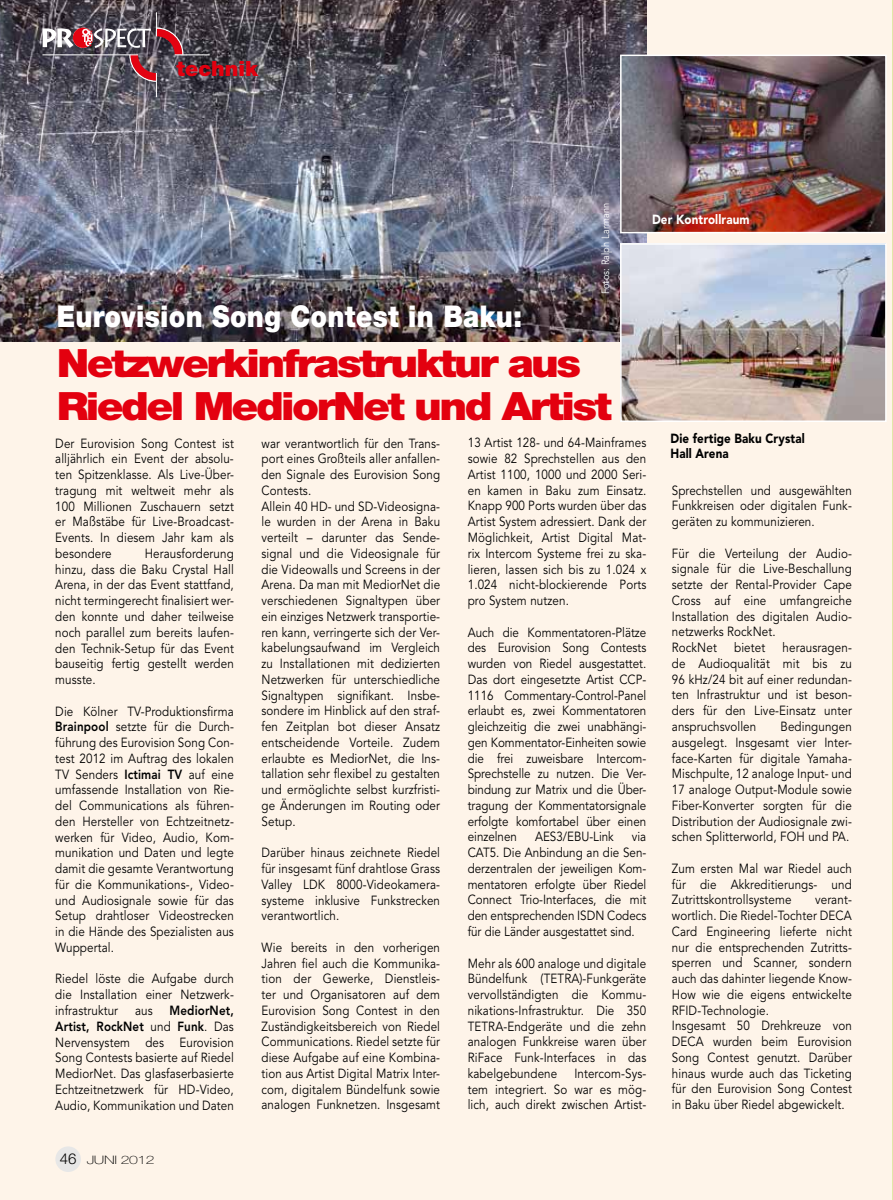
<style>
.page{position:relative;width:893px;height:1200px;background:#fff}
.page>*{position:absolute;margin:0;border:0;box-sizing:border-box;transform-origin:0 0}
.t1{font:900 39px/42px "Helvetica Neue";letter-spacing:-.06em;color:#e3000f;scale:1.1 1}
.t2{font:900 30px "Helvetica Neue";letter-spacing:.01em;color:#fff;scale:.88 1}
.t3{font:900 21px "Helvetica Neue";color:#e3000f}
.t4{font:13.2px/15.8px "Avenir";letter-spacing:.01em;color:#000;text-align:justify;scale:.88 1}
.t5{font:900 13.2px/15.8px "Avenir";letter-spacing:.01em;color:#000;scale:.88 1}
.t6{font:900 13.2px "Avenir";letter-spacing:.01em;color:#fff;scale:.88 1}
.t7{font:100 11.7px "Helvetica Neue";letter-spacing:-.025em;color:#000;scale:1.35 1}
.t8{font:10.5px "Avenir";letter-spacing:.01em;color:#fff;scale:.88 1}
.s1{font-weight:800}
.s2{font-weight:300;font-size:15px}
</style>
<div class="page">
<div style="left:0;top:0;width:893px;height:1199px;background:#fef4e9"></div>
<div style="left:55px;top:1146px;width:26px;height:25px;background:#e7e7e7;border-radius:50%"></div>
<img style="left:0;top:0;width:646px;height:341px">
<img style="left:623px;top:58px;width:261px;height:172px">
<div style="left:620px;top:55px;width:267px;height:178px;border:2px solid #fff"></div>
<img style="left:623px;top:246px;width:261px;height:173px">
<div style="left:620px;top:243px;width:267px;height:179px;border:2px solid #fff"></div>
<hr style="left:175px;top:54px;width:35px;height:1px;background:#fff">
<svg style="left:43px;top:13px;width:143px;height:84px;background:#6b5a64"></svg>
<h3 class="t3" style="left:177px;top:56px;width:83px">technik</h3>
<h2 class="t2" style="left:57px;top:298px;width:530px">Eurovision Song Contest in Baku:</h2>
<p class="t8" style="left:599px;top:294px;width:105px;rotate:-90deg">Fotos: Ralph Larmann</p>
<h1 class="t1" style="left:57px;top:342px;width:506px">Netzwerkinfrastruktur aus<br>Riedel MediorNet und Artist</h1>
<p class="t6" style="left:652px;top:211px;width:112px">Der Kontrollraum</p>
<p class="t4" style="left:55px;top:435px;width:204px">Der Eurovision Song Contest ist alljährlich ein Event der absolu&shy;ten Spitzenklasse. Als Live-Über&shy;tragung mit weltweit mehr als 100 Millionen Zuschauern setzt er Maßstäbe für Live-Broadcast-Events. In diesem Jahr kam als besondere</p>
<p class="t4" style="left:55px;top:545px;width:204px;text-indent:89px">Herausforderung hinzu, dass die Baku Crystal Hall Arena, in der das Event stattfand, nicht termingerecht finalisiert wer&shy;den konnte und daher teilweise noch parallel zum bereits laufen&shy;den Technik-Setup für das Event bauseitig fertig gestellt werden musste.</p>
<p class="t4" style="left:55px;top:703px;width:204px">Die Kölner TV-Produktionsfirma <span class="s1">Brainpool</span> setzte für die Durch&shy;führung des Eurovision Song Con&shy;test 2012 im Auftrag des lokalen TV Senders <span class="s1">Ictimai TV</span> auf eine umfassende Installation von Rie&shy;del Communications als führen&shy;den Hersteller von Echtzeitnetz&shy;werken für Video, Audio, Kom&shy;munikation und Daten und legte damit die gesamte Verantwortung für die Kommunikations-, Video&shy;und Audiosignale sowie für das Setup drahtloser Videostrecken in die Hände des Spezialisten aus Wuppertal.</p>
<p class="t4" style="left:55px;top:971px;width:204px">Riedel löste die Aufgabe durch die Installation einer Netzwerk&shy;infrastruktur</p>
<p class="t4" style="left:55px;top:1002px;width:204px;text-indent:114px"><span class="s1">MediorNet, Artist, RockNet</span> und <span class="s1">Funk</span>. Das Nervensystem des Eurovision Song Contests basierte auf Riedel MediorNet. Das glasfaserbasierte Echtzeitnetzwerk für HD-Video, Audio, Kommunikation und Daten</p>
<p class="t4" style="left:135px;top:1002px;width:22px">aus</p>
<p class="t7" style="left:60px;top:1152px;width:72px"><span class="s2">46</span> juni 2012</p>
<p class="t4" style="left:261px;top:435px;width:204px;text-align:left">war verantwortlich für den Trans&shy;port eines Großteils aller anfallen&shy;den Signale des Eurovision Song<br>Contests.<br>Allein 40 HD- und SD-Videosigna&shy;le wurden in der Arena in Baku verteilt – darunter das Sende&shy;signal und die Videosignale für die Videowalls und Screens in der<br>Arena. Da man mit MediorNet die verschiedenen Signaltypen über ein einziges Netzwerk transportie&shy;ren kann, verringerte sich der Ver&shy;kabelungsaufwand im Vergleich zu Installationen mit dedizierten<br>Netzwerken für unterschiedliche<br>Signaltypen signifikant. Insbe&shy;sondere im Hinblick auf den straf&shy;fen Zeitplan bot dieser Ansatz entscheidende Vorteile. Zudem erlaubte es MediorNet, die Ins&shy;tallation sehr flexibel zu gestalten und ermöglichte selbst kurzfristi&shy;ge Änderungen im Routing oder<br>Setup.</p>
<p class="t4" style="left:261px;top:845px;width:204px">Darüber hinaus zeichnete Riedel für insgesamt fünf drahtlose Grass Valley LDK 8000-Videokamera&shy;systeme inklusive Funkstrecken verantwortlich.</p>
<p class="t4" style="left:261px;top:939px;width:204px">Wie bereits in den vorherigen Jahren fiel auch die Kommunika&shy;tion der Gewerke, Dienstleis&shy;ter und Organisatoren auf dem Eurovision Song Contest in den Zuständigkeitsbereich von Riedel Communications. Riedel setzte für diese Aufgabe auf eine Kombina&shy;tion aus Artist Digital Matrix Inter&shy;com, digitalem Bündelfunk sowie analogen Funknetzen. Insgesamt</p>
<p class="t4" style="left:468px;top:435px;width:204px">13 Artist 128- und 64-Mainframes sowie 82 Sprechstellen aus den Artist 1100, 1000 und 2000 Seri&shy;en kamen in Baku zum Einsatz.<br>Knapp 900 Ports wurden über das Artist System adressiert. Dank der Möglichkeit, Artist Digital Mat&shy;rix Intercom Systeme frei zu ska&shy;lieren, lassen sich bis zu 1.024 x 1.024 nicht-blockierende Ports pro System nutzen.</p>
<p class="t4" style="left:468px;top:624px;width:204px">Auch die Kommentatoren-Plätze des Eurovision Song Contests wurden von Riedel ausgestattet.<br>Das dort eingesetzte Artist CCP-1116 Commentary-Control-Panel erlaubt es, zwei Kommentatoren gleichzeitig die zwei unabhängi&shy;gen Kommentator-Einheiten sowie die frei zuweisbare Intercom-Sprechstelle zu nutzen. Die Ver&shy;bindung zur Matrix und die Über&shy;tragung der Kommentatorsignale erfolgte komfortabel über einen einzelnen</p>
<p class="t4" style="left:535px;top:829px;width:91px">AES3/EBU-Link</p>
<p class="t4" style="left:468px;top:829px;width:204px;text-indent:164px">via CAT5. Die Anbindung an die Sen&shy;derzentralen der jeweiligen Kom&shy;mentatoren erfolgte über Riedel Connect Trio-Interfaces, die mit den entsprechenden ISDN Codecs für die Länder ausgestattet sind.</p>
<p class="t4" style="left:468px;top:955px;width:204px">Mehr als 600 analoge und digitale Bündelfunk (TETRA)-Funkgeräte vervollständigten die Kommu&shy;nikations-Infrastruktur. Die 350<br>TETRA-Endgeräte und die zehn analogen Funkkreise waren über RiFace Funk-Interfaces in das kabelgebundene</p>
<p class="t4" style="left:468px;top:1065px;width:204px;text-indent:107px">Intercom-Sys&shy;tem integriert. So war es mög&shy;lich, auch direkt zwischen Artist-</p>
<p class="t5" style="left:670px;top:430px;width:154px">Die fertige Baku Crystal<br>Hall Arena</p>
<p class="t4" style="left:672px;top:482px;width:206px">Sprechstellen und ausgewählten Funkkreisen oder digitalen Funk&shy;geräten zu kommunizieren.</p>
<p class="t4" style="left:672px;top:545px;width:206px;text-align:left">Für die Verteilung der Audio&shy;signale für die Live-Beschallung setzte der Rental-Provider Cape<br>Cross auf eine umfangreiche<br>Installation des digitalen Audio&shy;netzwerks RockNet.<br>RockNet</p>
<p class="t4" style="left:672px;top:640px;width:206px;text-indent:111px">herausragen&shy;de Audioqualität mit bis zu 96 kHz/24 bit auf einer redundan&shy;ten Infrastruktur und ist beson&shy;ders für den Live-Einsatz unter anspruchsvollen</p>
<p class="t4" style="left:734px;top:640px;width:37px">bietet</p>
<p class="t4" style="left:672px;top:718px;width:206px;text-indent:109px">Bedingungen ausgelegt. Insgesamt vier Inter&shy;face-Karten für digitale Yamaha-Mischpulte, 12 analoge Input- und 17 analoge Output-Module sowie Fiber-Konverter sorgten für die Distribution der Audiosignale zwi&shy;schen Splitterworld, FOH und PA.</p>
<p class="t4" style="left:672px;top:860px;width:206px">Zum ersten Mal war Riedel auch für die Akkreditierungs- und Zutrittskontrollsysteme</p>
<p class="t4" style="left:672px;top:892px;width:206px;text-align:left;text-indent:143px">verant&shy;wortlich. Die Riedel-Tochter DECA<br>Card Engineering lieferte nicht nur die entsprechenden Zutritts&shy;sperren und Scanner, sondern auch das dahinter liegende Know-<br>How wie die eigens entwickelte<br>RFID-Technologie.<br>Insgesamt 50 Drehkreuze von<br>DECA wurden beim Eurovision<br>Song Contest genutzt. Darüber hinaus wurde auch das Ticketing für den Eurovision Song Contest in Baku über Riedel abgewickelt.</p>
</div>
